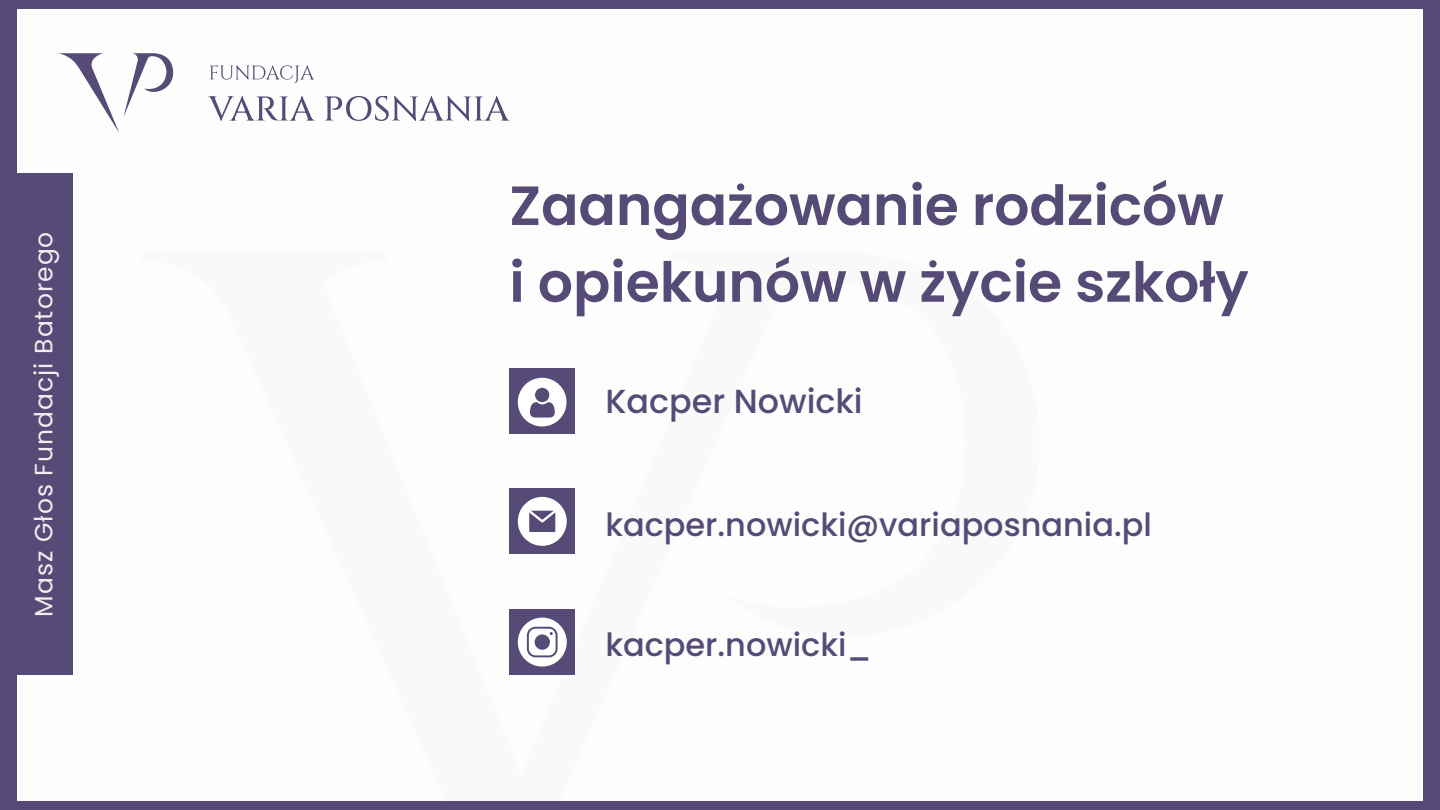
<style>
.page{position:relative;width:1440px;height:810px;background:#564b77}
.page>*{position:absolute;margin:0;border:0;box-sizing:border-box;transform-origin:0 0}
.t1{font:600 55.2px "Poppins";color:#564b77}
.t2{font:500 33.4px "Poppins";color:#564b77}
.t3{font:500 32px "Poppins";color:#564b77}
.t4{font:25px "Poppins";letter-spacing:.04em;color:#f0eeee}
</style>
<div class="page">
<div style="left:17px;top:9px;width:1406px;height:792px;background:#fdfdfd"></div>
<div style="left:16px;top:173px;width:57px;height:502px;background:#564b77"></div>
<svg style="left:58px;top:53px;width:115px;height:80px"></svg>
<svg style="left:210px;top:65px;width:104px;height:18px"></svg>
<svg style="left:208px;top:96px;width:107px;height:25px"></svg>
<svg style="left:325px;top:96px;width:185px;height:25px"></svg>
<div style="left:509px;top:609px;width:66px;height:66px;background:#564b77"></div>
<div style="left:509px;top:488px;width:66px;height:66px;background:#564b77"></div>
<div style="left:509px;top:368px;width:66px;height:66px;background:#564b77"></div>
<svg style="left:518px;top:497px;width:49px;height:49px"></svg>
<svg style="left:518px;top:618px;width:49px;height:48px"></svg>
<svg style="left:518px;top:378px;width:49px;height:49px"></svg>
<p class="t4" style="left:26px;top:617px;width:387px;rotate:-90deg">Masz Głos Fundacji Batorego</p>
<p class="t1" style="left:509px;top:167px;width:716px">Zaangażowanie rodziców</p>
<p class="t1" style="left:509px;top:244px;width:741px">i opiekunów w życie szkoły</p>
<p class="t2" style="left:605px;top:378px;width:259px">Kacper Nowicki</p>
<p class="t3" style="left:605px;top:502px;width:548px">kacper.nowicki@variaposnania.pl</p>
<p class="t3" style="left:605px;top:623px;width:268px">kacper.nowicki_</p>
</div>
